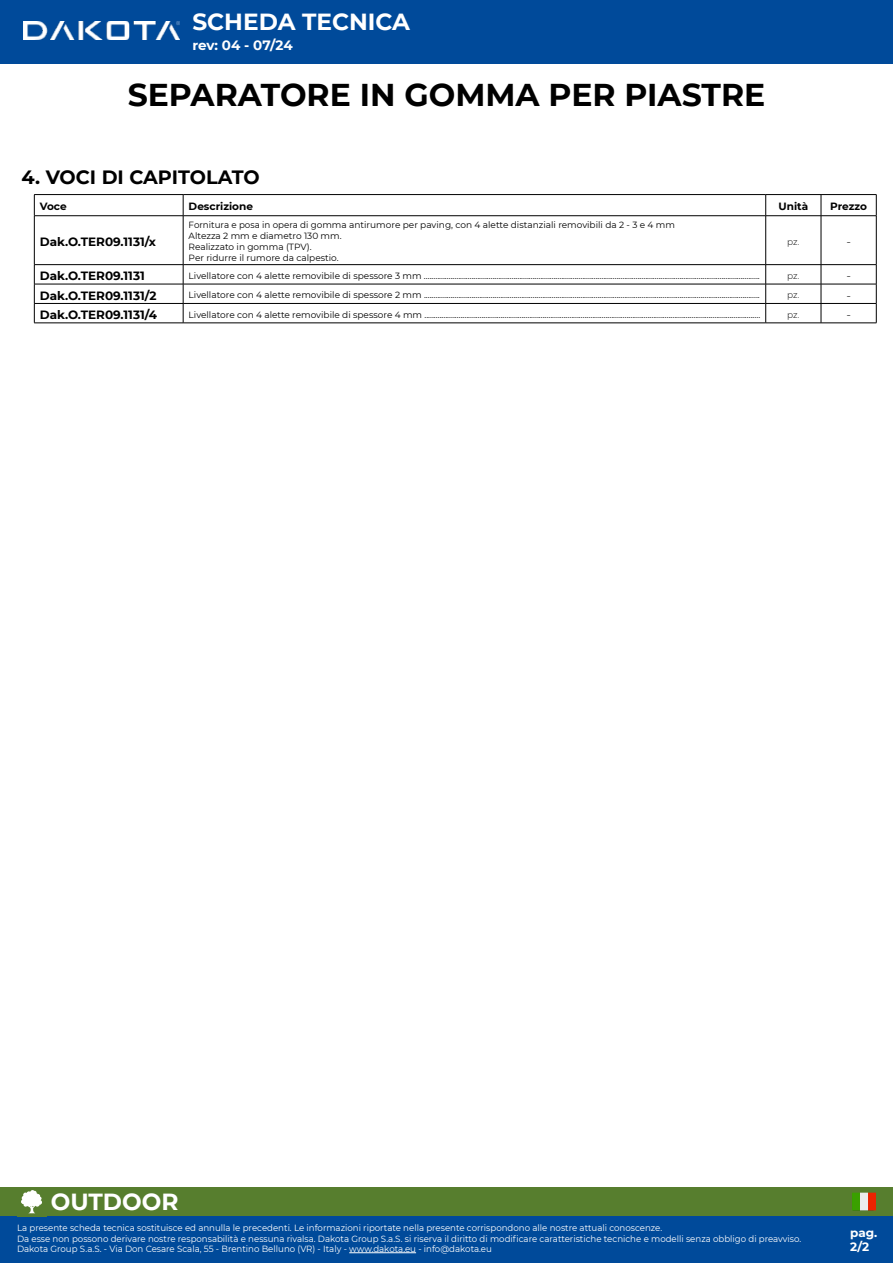
<style>
.page{position:relative;width:893px;height:1263px;background:#fff}
.page>*{position:absolute;margin:0;border:0;box-sizing:border-box;transform-origin:0 0}
.t1{font:700 31.5px "Montserrat";color:#000}
.t2{font:700 23.25px "Montserrat";color:#fff}
.t3{font:700 19.2px "Montserrat";color:#000}
.t4{font:700 13.5px "Montserrat";letter-spacing:-.01em;color:#fff}
.t5{font:700 12px "Montserrat";color:#000}
.t6{font:700 12px/14.4px "Montserrat";color:#fff}
.t7{font:300 12px "Montserrat";color:#000}
.t8{font:700 10.5px "Montserrat";color:#000}
.t9{font:9px/10.8px "Montserrat";color:#000}
.t10{font:9px/10.5px "Montserrat";color:#fff;scale:.96 1}
.t11{font:300 9px "Montserrat";letter-spacing:-.01em;color:#000}
</style>
<div class="page">
<div style="left:0;top:0;width:893px;height:64px;background:#004a9a"></div>
<div style="left:0;top:1216px;width:893px;height:47px;background:#004a9a"></div>
<div style="left:0;top:1187px;width:893px;height:29px;background:#577e2e"></div>
<svg style="left:21px;top:1190px;width:21px;height:23px"></svg>
<svg style="left:852px;top:1193px;width:24px;height:17px"></svg>
<hr style="left:349px;top:1252px;width:67px;height:1px;background:#fff">
<img style="left:23px;top:22px;width:157px;height:18px">
<hr style="left:34px;top:194px;width:149px;height:1px;background:#000">
<svg style="left:34px;top:195px;width:1px;height:20px"></svg>
<hr style="left:183px;top:194px;width:583px;height:1px;background:#000">
<svg style="left:183px;top:195px;width:1px;height:20px"></svg>
<hr style="left:766px;top:194px;width:55px;height:1px;background:#000">
<svg style="left:765px;top:195px;width:1px;height:20px"></svg>
<hr style="left:821px;top:194px;width:55px;height:1px;background:#000">
<svg style="left:821px;top:195px;width:1px;height:20px"></svg>
<svg style="left:876px;top:195px;width:1px;height:21px"></svg>
<hr style="left:34px;top:215px;width:149px;height:1px;background:#000">
<hr style="left:34px;top:216px;width:1px;height:48px;background:#000">
<hr style="left:183px;top:215px;width:583px;height:1px;background:#000">
<hr style="left:183px;top:216px;width:1px;height:48px;background:#000">
<hr style="left:766px;top:215px;width:55px;height:1px;background:#000">
<hr style="left:765px;top:216px;width:1px;height:48px;background:#000">
<hr style="left:821px;top:215px;width:55px;height:1px;background:#000">
<hr style="left:821px;top:216px;width:1px;height:48px;background:#000">
<hr style="left:876px;top:216px;width:1px;height:48px;background:#000">
<hr style="left:34px;top:264px;width:149px;height:1px;background:#000">
<hr style="left:183px;top:264px;width:583px;height:1px;background:#000">
<hr style="left:766px;top:264px;width:55px;height:1px;background:#000">
<hr style="left:821px;top:264px;width:55px;height:1px;background:#000">
<hr style="left:34px;top:284px;width:149px;height:1px;background:#000">
<hr style="left:183px;top:284px;width:583px;height:1px;background:#000">
<hr style="left:766px;top:284px;width:55px;height:1px;background:#000">
<hr style="left:821px;top:284px;width:55px;height:1px;background:#000">
<hr style="left:34px;top:303px;width:149px;height:1px;background:#000">
<svg style="left:34px;top:265px;width:1px;height:58px"></svg>
<hr style="left:183px;top:303px;width:583px;height:1px;background:#000">
<svg style="left:183px;top:265px;width:1px;height:58px"></svg>
<hr style="left:766px;top:303px;width:55px;height:1px;background:#000">
<svg style="left:765px;top:265px;width:1px;height:58px"></svg>
<hr style="left:821px;top:303px;width:55px;height:1px;background:#000">
<svg style="left:821px;top:265px;width:1px;height:58px"></svg>
<svg style="left:876px;top:265px;width:1px;height:58px"></svg>
<hr style="left:34px;top:323px;width:149px;height:1px;background:#000">
<hr style="left:183px;top:323px;width:583px;height:1px;background:#000">
<hr style="left:766px;top:323px;width:55px;height:1px;background:#000">
<hr style="left:821px;top:323px;width:55px;height:1px;background:#000">
<h2 class="t2" style="left:192px;top:5px;width:219px">SCHEDA TECNICA</h2>
<h3 class="t4" style="left:192px;top:35px;width:102px">rev: 04 - 07/24</h3>
<h1 class="t1" style="left:128px;top:72px;width:639px">SEPARATORE IN GOMMA PER PIASTRE</h1>
<h3 class="t3" style="left:22px;top:164px;width:240px">4. VOCI DI CAPITOLATO</h3>
<p class="t8" style="left:40px;top:199px;width:28px">Voce</p>
<p class="t8" style="left:189px;top:199px;width:66px">Descrizione</p>
<p class="t8" style="left:778px;top:199px;width:31px">Unità</p>
<p class="t8" style="left:830px;top:199px;width:38px">Prezzo</p>
<h3 class="t5" style="left:40px;top:233px;width:118px">Dak.O.TER09.1131/x</h3>
<p class="t9" style="left:189px;top:219px;width:488px">Fornitura e posa in opera di gomma antirumore per paving, con 4 alette distanziali removibili da 2 - 3 e 4 mm Altezza 2 mm e diametro 130 mm.<br>Realizzato in gomma (TPV).<br>Per ridurre il rumore da calpestio.</p>
<p class="t11" style="left:787px;top:235px;width:14px">pz.</p>
<h3 class="t7" style="left:846px;top:234px;width:6px">-</h3>
<h3 class="t5" style="left:40px;top:267px;width:106px">Dak.O.TER09.1131</h3>
<p class="t9" style="left:189px;top:270px;width:573px">Livellatore con 4 alette removibile di spessore 3 mm ................................................................................................................................................................................</p>
<p class="t11" style="left:787px;top:269px;width:14px">pz.</p>
<h3 class="t7" style="left:846px;top:268px;width:6px">-</h3>
<h3 class="t5" style="left:40px;top:287px;width:118px">Dak.O.TER09.1131/2</h3>
<p class="t9" style="left:189px;top:289px;width:573px">Livellatore con 4 alette removibile di spessore 2 mm ................................................................................................................................................................................</p>
<p class="t11" style="left:787px;top:289px;width:14px">pz.</p>
<h3 class="t7" style="left:846px;top:287px;width:6px">-</h3>
<h3 class="t5" style="left:40px;top:306px;width:119px">Dak.O.TER09.1131/4</h3>
<p class="t9" style="left:189px;top:309px;width:573px">Livellatore con 4 alette removibile di spessore 4 mm ................................................................................................................................................................................</p>
<p class="t11" style="left:787px;top:308px;width:14px">pz.</p>
<h3 class="t7" style="left:846px;top:307px;width:6px">-</h3>
<h2 class="t2" style="left:51px;top:1184px;width:129px">OUTDOOR</h2>
<p class="t10" style="left:17px;top:1222px;width:818px">La presente scheda tecnica sostituisce ed annulla le precedenti. Le informazioni riportate nella presente corrispondono alle nostre attuali conoscenze.<br>Da esse non possono derivare nostre responsabilità e nessuna rivalsa. Dakota Group S.a.S. si riserva il diritto di modificare caratteristiche tecniche e modelli senza obbligo di preavviso.<br>Dakota Group S.a.S. - Via Don Cesare Scala, 55 - Brentino Belluno (VR) - Italy - www.dakota.eu - info@dakota.eu</p>
<h3 class="t6" style="left:850px;top:1225px;width:29px">pag.<br>2/2</h3>
</div>
